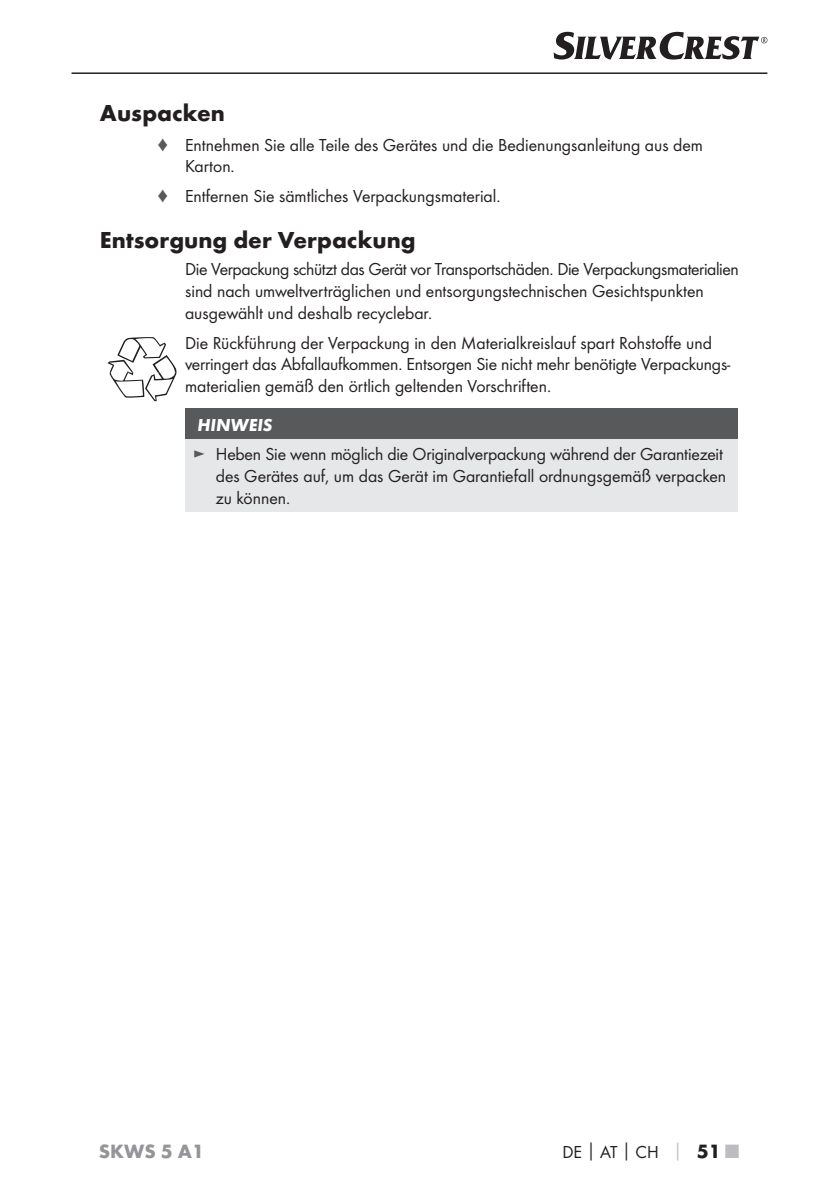
<style>
.page{position:relative;width:839px;height:1190px;background:#fff}
.page>*{position:absolute;margin:0;border:0;box-sizing:border-box;transform-origin:0 0}
.t1{font:700 24px "Futura";color:#231f20}
.t2{font:700 20px "Futura";color:#939598}
.t3{font:18px/21.6px "Futura Boo";color:#231f20}
.t4{font:italic 700 18px "Futura";color:#fff}
.s1{color:#58595b}
.s2{font-family:"Futura";font-weight:700;color:#bbbdc0}
.s3{font-family:"Futura";font-weight:700;font-size:20px}
.s4{font-family:"Futura";font-weight:700;font-size:20px;color:#bbbdc0}
</style>
<div class="page">
<hr style="left:71px;top:72px;width:696px;height:2px;background:#231f20">
<svg style="left:553px;top:32px;width:214px;height:28px"></svg>
<div style="left:185px;top:408px;width:551px;height:31px;background:#58595b"></div>
<div style="left:185px;top:439px;width:551px;height:72px;background:#e6e7e8"></div>
<svg style="left:107px;top:337px;width:69px;height:64px"></svg>
<h1 class="t1" style="left:100px;top:103px;width:126px">Auspacken</h1>
<p class="t3" style="left:185px;top:135px;width:519px;text-indent:-28px"><span class="s1">♦</span> Entnehmen Sie alle Teile des Gerätes und die Bedienungsanleitung aus dem<br>Karton.</p>
<p class="t3" style="left:157px;top:186px;width:345px"><span class="s1">♦</span> Entfernen Sie sämtliches Verpackungsmaterial.</p>
<h1 class="t1" style="left:100px;top:231px;width:317px">Entsorgung der Verpackung</h1>
<p class="t3" style="left:185px;top:260px;width:555px">Die Verpackung schützt das Gerät vor Transportschäden. Die Verpackungsmaterialien sind nach umweltverträglichen und entsorgungstechnischen Gesichtspunkten ausgewählt und deshalb recyclebar.</p>
<p class="t3" style="left:185px;top:333px;width:546px">Die Rückführung der Verpackung in den Materialkreislauf spart Rohstoffe und verringert das Abfallaufkommen. Entsorgen Sie nicht mehr benötigte Verpackungs&shy;materialien gemäß den örtlich geltenden Vorschriften.</p>
<p class="t4" style="left:197px;top:419px;width:76px">HINWEIS</p>
<p class="t3" style="left:216px;top:444px;width:511px;text-indent:-23px"><span class="s1">►</span> Heben Sie wenn möglich die Originalverpackung während der Garantiezeit des Gerätes auf, um das Gerät im Garantiefall ordnungsgemäß verpacken zu können.</p>
<p class="t2" style="left:99px;top:1143px;width:107px">SKWS 5 A1</p>
<p class="t3" style="left:562px;top:1141px;width:178px">DE│AT│CH <span class="s2">│</span> <span class="s3">51</span> <span class="s4">■</span></p>
</div>
